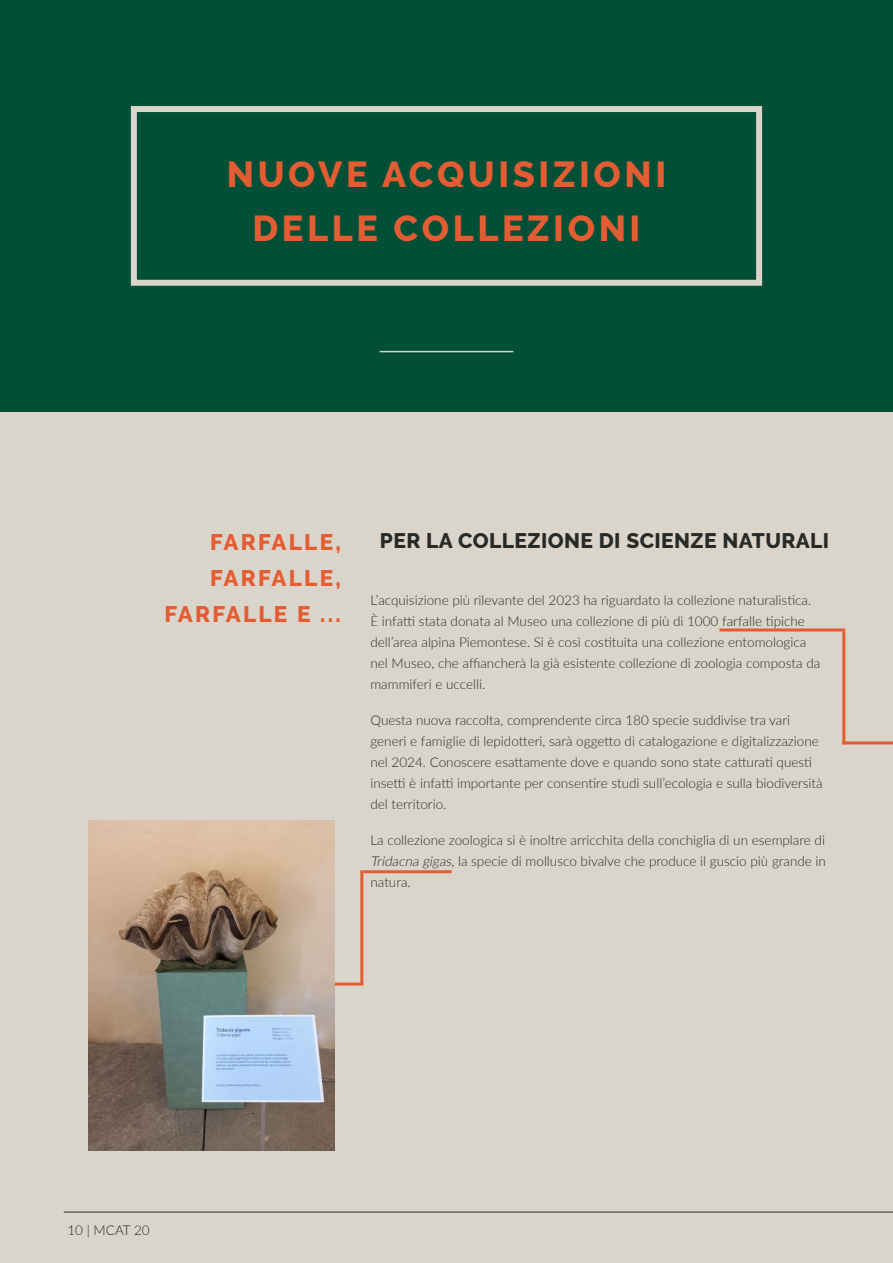
<style>
.page{position:relative;width:893px;height:1263px;background:#d9d5cb}
.page>*{position:absolute;margin:0;border:0;box-sizing:border-box;transform-origin:0 0}
.Header_-_Align_Center{font:800 36px/54px "Raleway";letter-spacing:.1em;color:#e45c32;text-align:center}
.Pull_Text_-_Align_Right{font:800 22.5px/36px "Raleway";letter-spacing:.1em;color:#e45c32;text-align:right}
.t1{font:800 21px "Raleway";letter-spacing:.02em;color:#262825}
.Running_Footer_-_Align_Left{font:300 13.5px/21px "Lato";color:#262825}
.s1{font-style:italic}
</style>
<div class="page">
<div style="left:0;top:0;width:893px;height:411px;background:#004f36"></div>
<hr style="left:380px;top:351px;width:133px;height:1px;background:#d9d5cb">
<div style="left:131px;top:106px;width:631px;height:180px;border:6px solid #d9d5cb"></div>
<img style="left:88px;top:820px;width:247px;height:330px">
<hr style="left:64px;top:1212px;width:829px;height:1px;background:#262825">
<hr style="left:842px;top:631px;width:3px;height:113px;background:#e55c31">
<hr style="left:719px;top:628px;width:126px;height:3px;background:#e55c31">
<hr style="left:842px;top:741px;width:51px;height:3px;background:#e55c31">
<hr style="left:363px;top:870px;width:89px;height:3px;background:#e55c31">
<hr style="left:360px;top:870px;width:3px;height:113px;background:#e55c31">
<hr style="left:335px;top:982px;width:28px;height:3px;background:#e55c31">
<p class="Header_-_Align_Center" style="left:227px;top:148px;width:441px">NUOVE ACQUISIZIONI<br>DELLE COLLEZIONI</p>
<p class="Pull_Text_-_Align_Right" style="left:164px;top:524px;width:178px">FARFALLE,<br>FARFALLE,<br>FARFALLE E ...</p>
<h3 class="t1" style="left:380px;top:529px;width:451px">PER LA COLLEZIONE DI SCIENZE NATURALI</h3>
<p class="Running_Footer_-_Align_Left" style="left:370px;top:589px;width:451px">L’acquisizione più rilevante del 2023 ha riguardato la collezione naturalistica.<br>È infatti stata donata al Museo una collezione di più di 1000 farfalle tipiche dell’area alpina Piemontese. Si è così costituita una collezione entomologica nel Museo, che affiancherà la già esistente collezione di zoologia composta da mammiferi e uccelli.</p>
<p class="Running_Footer_-_Align_Left" style="left:370px;top:709px;width:454px">Questa nuova raccolta, comprendente circa 180 specie suddivise tra vari generi e famiglie di lepidotteri, sarà oggetto di catalogazione e digitalizzazione nel 2024. Conoscere esattamente dove e quando sono state catturati questi insetti è infatti importante per consentire studi sull’ecologia e sulla biodiversità del territorio.</p>
<p class="Running_Footer_-_Align_Left" style="left:370px;top:829px;width:457px;text-align:justify">La collezione zoologica si è inoltre arricchita della conchiglia di un esemplare di <span class="s1">Tridacna gigas</span>, la specie di mollusco bivalve che produce il guscio più grande in natura.</p>
<p class="Running_Footer_-_Align_Left" style="left:67px;top:1219px;width:84px">10 | MCAT 20</p>
</div>
